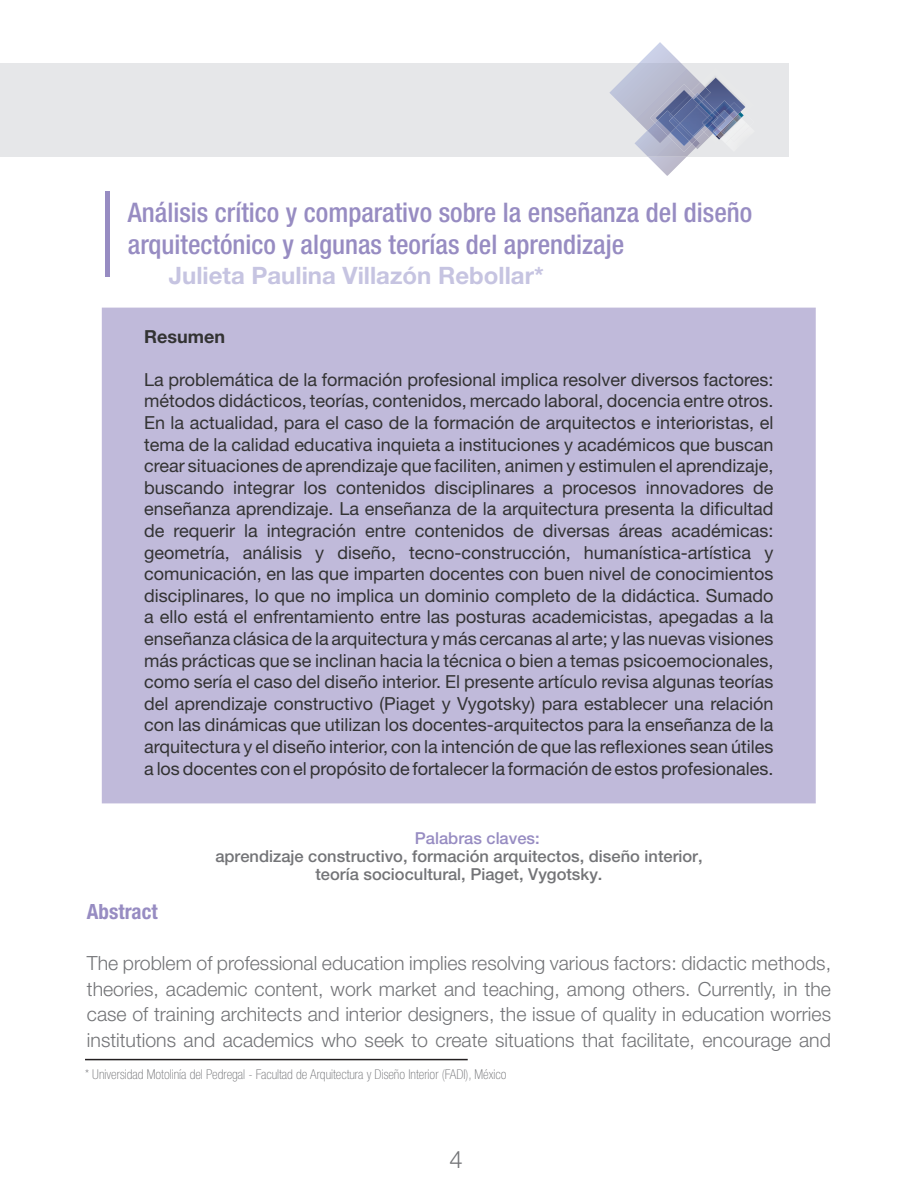
<style>
.page{position:relative;width:918px;height:1188px;background:#fff}
.page>*{position:absolute;margin:0;border:0;box-sizing:border-box;transform-origin:0 0}
.t1{font:500 condensed 27px/32.4px "Helvetica Neue LT Std";color:#978cc2}
.t2{font:700 24px "Helvetica Neue LT Std";color:#c6c4e1}
.t3{font:300 24px "Helvetica Neue LT Std";color:#737477}
.t4{font:700 condensed 21px "Helvetica Neue LT Std";color:#978cc2}
.t5{font:300 19.5px/25.5px "Helvetica Neue LT Std";color:#737477;text-align:justify}
.t6{font:18px/21.6px "Helvetica Neue LT Std";color:#333;text-align:justify}
.t7{font:700 18px "Helvetica Neue LT Std";color:#333}
.t8{font:500 16.5px "Helvetica Neue LT Std";color:#737477}
.t9{font:500 16.5px "Helvetica Neue LT Std";color:#978cc2}
.t10{font:100 condensed 13.5px "Helvetica Neue LT Std";color:#737477}
</style>
<div class="page">
<div style="left:2px;top:63px;width:787px;height:94px;background:#e6e7e9"></div>
<svg style="left:609px;top:42px;width:136px;height:134px"></svg>
<hr style="left:0;top:63px;width:2px;height:93px;background:#e6e7e9">
<hr style="left:85px;top:1059px;width:383px;height:1px;background:#231f20">
<div style="left:102px;top:308px;width:713px;height:495px;background:#c0bada"></div>
<hr style="left:106px;top:192px;width:4px;height:85px;background:#978cc2">
<p class="t1" style="left:128px;top:196px;width:626px">Análisis crítico y comparativo sobre la enseñanza del diseño arquitectónico y algunas teorías del aprendizaje</p>
<p class="t2" style="left:169px;top:260px;width:376px">Julieta Paulina Villazón Rebollar*</p>
<p class="t7" style="left:144px;top:325px;width:82px">Resumen</p>
<p class="t6" style="left:144px;top:368px;width:631px">La problemática de la formación profesional implica resolver diversos factores: métodos didácticos, teorías, contenidos, mercado laboral, docencia entre otros.<br>En la actualidad, para el caso de la formación de arquitectos e interioristas, el tema de la calidad educativa inquieta a instituciones y académicos que buscan crear situaciones de aprendizaje que faciliten, animen y estimulen el aprendizaje, buscando integrar los contenidos disciplinares a procesos innovadores de enseñanza aprendizaje. La enseñanza de la arquitectura presenta la dificultad de requerir la integración entre contenidos de diversas áreas académicas: geometría, análisis y diseño, tecno-construcción, humanística-artística y comunicación, en las que imparten docentes con buen nivel de conocimientos disciplinares, lo que no implica un dominio completo de la didáctica. Sumado a ello está el enfrentamiento entre las posturas academicistas, apegadas a la enseñanza clásica de la arquitectura y más cercanas al arte; y las nuevas visiones más prácticas que se inclinan hacia la técnica o bien a temas psicoemocionales, como sería el caso del diseño interior. El presente artículo revisa algunas teorías del aprendizaje constructivo (Piaget y Vygotsky) para establecer una relación con las dinámicas que utilizan los docentes-arquitectos para la enseñanza de la arquitectura y el diseño interior, con la intención de que las reflexiones sean útiles a los docentes con el propósito de fortalecer la formación de estos profesionales.</p>
<p class="t9" style="left:415px;top:828px;width:126px">Palabras claves:</p>
<p class="t8" style="left:215px;top:846px;width:489px">aprendizaje constructivo, formación arquitectos, diseño interior,</p>
<p class="t8" style="left:315px;top:864px;width:289px">teoría sociocultural, Piaget, Vygotsky.</p>
<p class="t4" style="left:87px;top:899px;width:72px">Abstract</p>
<p class="t5" style="left:87px;top:950px;width:746px">The problem of professional education implies resolving various factors: didactic methods, theories, academic content, work market and teaching, among others. Currently, in the case of training architects and interior designers, the issue of quality in education worries institutions and academics who seek to create situations that facilitate, encourage and</p>
<p class="t10" style="left:85px;top:1067px;width:423px">* Universidad Motolinía del Pedregal - Facultad de Arquitectura y Diseño Interior (FADI), México</p>
<h2 class="t3" style="left:449px;top:1145px;width:15px">4</h2>
</div>
